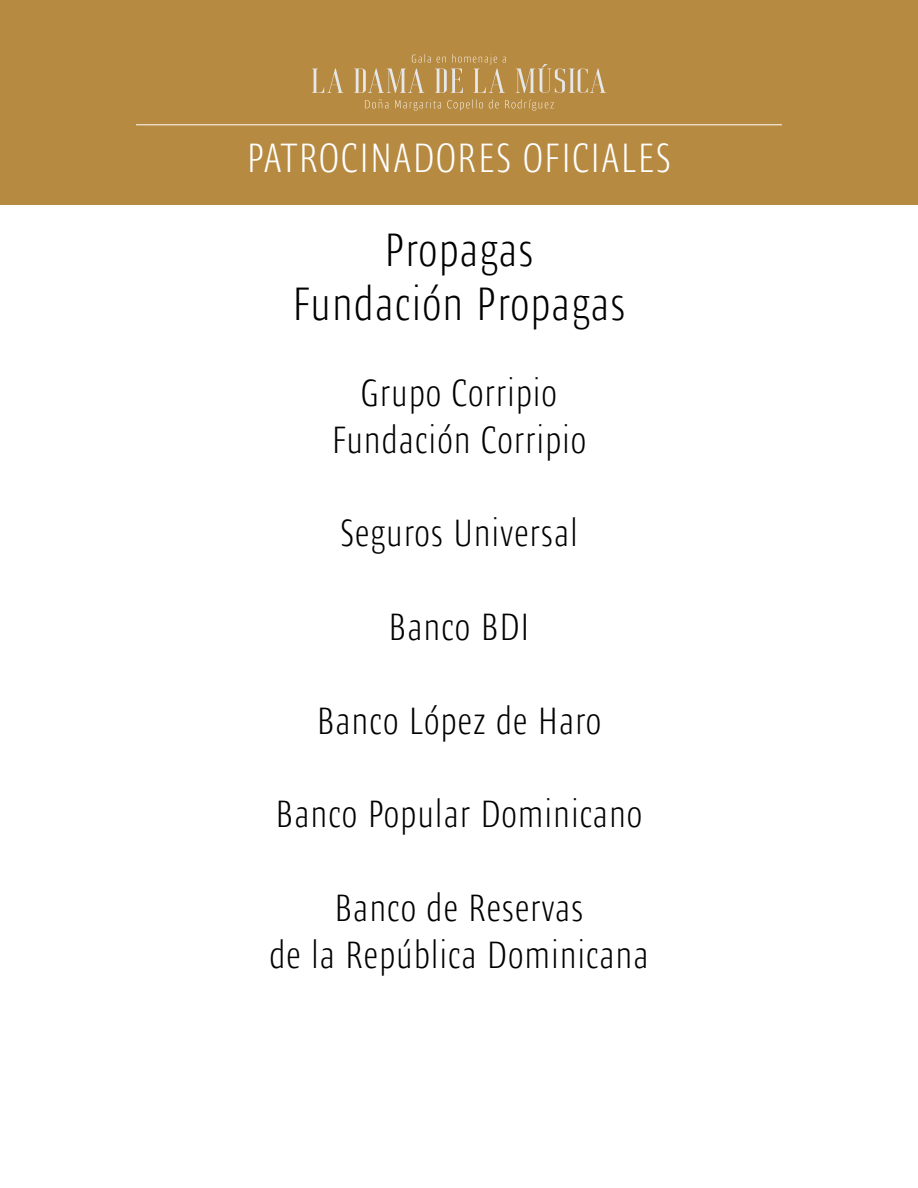
<style>
.page{position:relative;width:918px;height:1188px;background:#fff}
.page>*{position:absolute;margin:0;border:0;box-sizing:border-box;transform-origin:0 0}
.t1{font:300 48px/54px "Ardoise Std Tight";letter-spacing:.04em;color:#000;text-align:center}
.t2{font:300 42px "Ardoise Std Tight";letter-spacing:.04em;color:#fff}
.t3{font:300 39px/46.8px "Ardoise Std Tight";letter-spacing:.04em;color:#000;text-align:center}
</style>
<div class="page">
<div style="left:1px;top:0;width:917px;height:204px;background:#b78a41"></div>
<svg style="left:365px;top:99px;width:23px;height:9px"></svg>
<svg style="left:395px;top:99px;width:46px;height:12px"></svg>
<svg style="left:447px;top:99px;width:36px;height:12px"></svg>
<svg style="left:489px;top:99px;width:10px;height:9px"></svg>
<svg style="left:505px;top:99px;width:49px;height:12px"></svg>
<svg style="left:312px;top:69px;width:31px;height:24px"></svg>
<svg style="left:354px;top:54px;width:152px;height:39px"></svg>
<svg style="left:516px;top:64px;width:90px;height:29px"></svg>
<hr style="left:136px;top:124px;width:646px;height:1px;background:#fff">
<p class="t2" style="left:247px;top:134px;width:425px">PATROCINADORES OFICIALES</p>
<p class="t1" style="left:293px;top:222px;width:334px">Propagas<br>Fundación Propagas</p>
<p class="t3" style="left:332px;top:369px;width:256px">Grupo Corripio<br>Fundación Corripio</p>
<p class="t3" style="left:340px;top:510px;width:239px">Seguros Universal</p>
<p class="t3" style="left:389px;top:603px;width:142px">Banco BDI</p>
<p class="t3" style="left:317px;top:697px;width:285px">Banco López de Haro</p>
<p class="t3" style="left:276px;top:790px;width:368px">Banco Popular Dominicano</p>
<p class="t3" style="left:270px;top:884px;width:380px">Banco de Reservas<br>de la República Dominicana</p>
</div>
